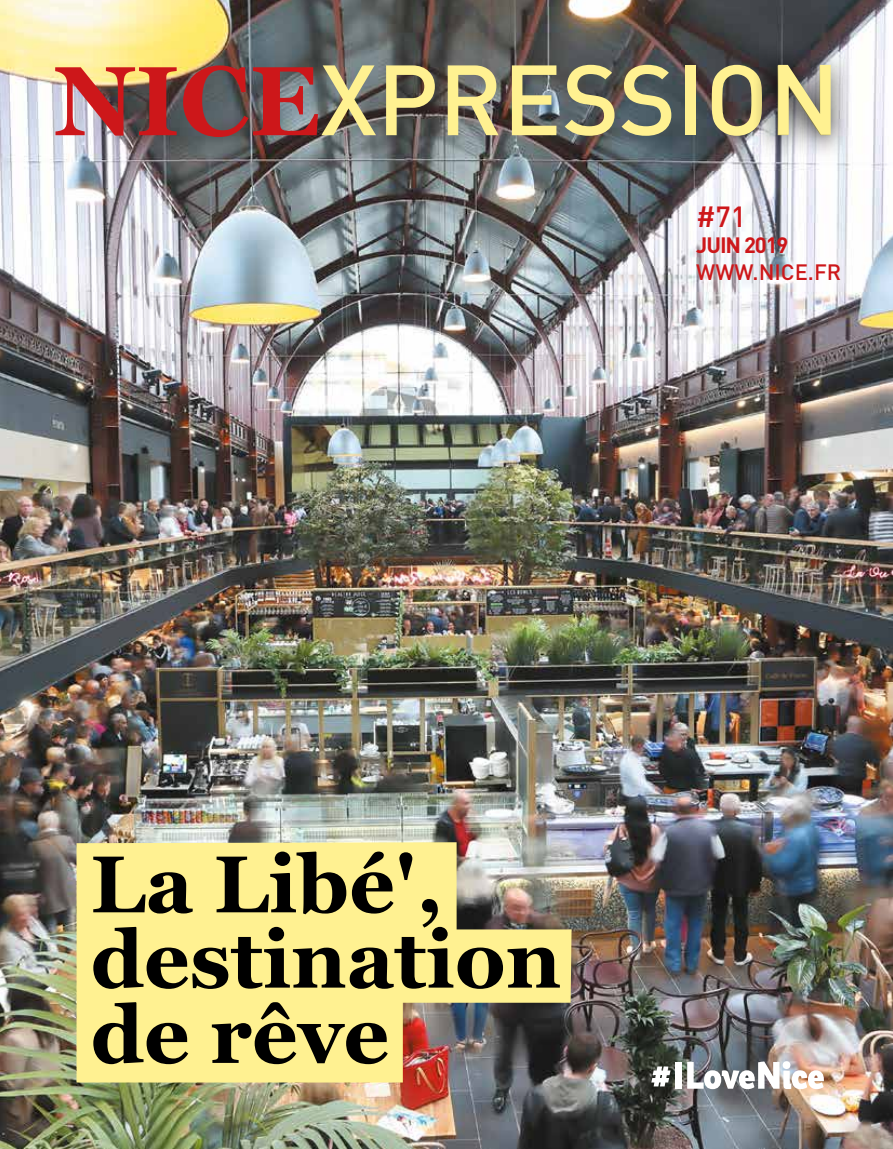
<style>
.page{position:relative;width:893px;height:1149px;background:#fff}
.page>*{position:absolute;margin:0;border:0;box-sizing:border-box;transform-origin:0 0}
.t1{font:500 97.95px "DIN";color:#fff191}
.t2{font:700 80.25px/75.3px "Georgia";color:#000}
.t3{font:500 28.8px "DIN";color:#cd171a}
.t4{font:500 21.9px "DIN";color:#cd171a}
.t5{font:700 21.9px "DIN";letter-spacing:-.05em;color:#cd171a}
.s1{font-family:"Georgia";font-weight:700;color:#cd171a}
</style>
<div class="page">
<img style="left:0;top:0;width:893px;height:1148px">
<svg style="left:651px;top:1066px;width:20px;height:20px"></svg>
<div style="left:675px;top:1061px;width:7px;height:27px;background:#fff"></div>
<img style="left:687px;top:1060px;width:137px;height:28px">
<svg style="left:77px;top:842px;width:495px;height:240px;background:#e5d789"></svg>
<svg style="left:752px;top:46px;width:101px;height:115px"></svg>
<svg style="left:778px;top:65px;width:53px;height:70px;background:#c8bf8a"></svg>
<p class="t1" style="left:54px;top:37px;width:787px"><span class="s1">NICE</span>XPRESSION</p>
<p class="t3" style="left:696px;top:198px;width:51px">#71</p>
<p class="t5" style="left:696px;top:231px;width:94px">JUIN 2019</p>
<p class="t4" style="left:696px;top:258px;width:146px">WWW.NICE.FR</p>
<p class="t2" style="left:91px;top:842px;width:472px">La Libé', destination de rêve</p>
</div>
